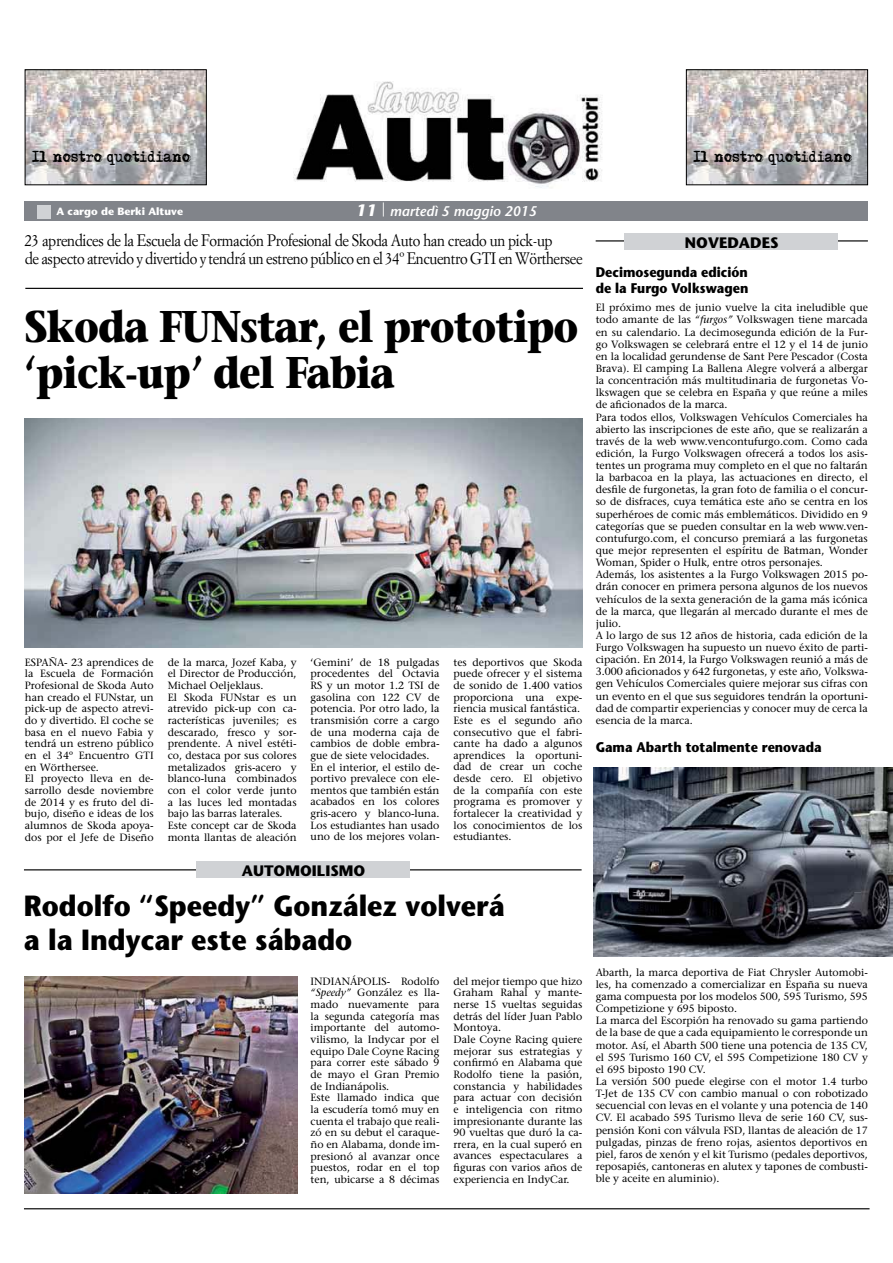
<style>
.page{position:relative;width:893px;height:1263px;background:#fff}
.page>*{position:absolute;margin:0;border:0;box-sizing:border-box;transform-origin:0 0}
.t1{font:700 44.25px/46.7px "Stone Serif";letter-spacing:-.025em;color:#000;scale:.87 1}
.t2{font:700 29.1px/33.8px "Stone Sans";color:#000;scale:.92 1}
.t3{font:16.35px "Simoncini Garamond";letter-spacing:-.025em;color:#000;scale:.9 1}
.t4{font:700 15.15px "Stone Sans";color:#000}
.t5{font:700 13.95px/16.4px "Stone Sans";color:#000;scale:.9 1}
.t6{font:13.95px "Adler";letter-spacing:-.01em;color:#000;scale:.9 1}
.t7{font:italic 600 13.95px "Stone Sans";color:#fff}
.t8{font:10.5px/11.7px "Stone Serif";color:#000}
.t9{font:700 10.5px "Stone Sans";color:#fff}
.s1{font-weight:700;font-size:16.35px}
.s2{font-style:italic}
</style>
<div class="page">
<div style="left:25px;top:202px;width:843px;height:19px;background:#81848a"></div>
<img style="left:25px;top:81px;width:843px;height:107px">
<hr style="left:25px;top:288px;width:558px;height:1px;background:#000">
<img style="left:27px;top:71px;width:178px;height:112px">
<div style="left:25px;top:69px;width:182px;height:116px;border:1px solid #000"></div>
<img style="left:688px;top:71px;width:178px;height:112px">
<div style="left:686px;top:69px;width:182px;height:116px;border:1px solid #000"></div>
<hr style="left:596px;top:240px;width:272px;height:2px;background:#000">
<div style="left:625px;top:233px;width:213px;height:17px;background:#d0d2d5"></div>
<hr style="left:24px;top:1208px;width:845px;height:1px;background:#000">
<div style="left:38px;top:205px;width:13px;height:13px;background:#d0d2d5"></div>
<hr style="left:24px;top:869px;width:558px;height:1px;background:#000">
<div style="left:197px;top:861px;width:213px;height:17px;background:#d0d2d5"></div>
<img style="left:25px;top:418px;width:557px;height:230px">
<img style="left:25px;top:977px;width:272px;height:216px">
<img style="left:593px;top:768px;width:300px;height:189px">
<h3 class="t6" style="left:32px;top:149px;width:178px">Il nostro quotidiano</h3>
<h3 class="t6" style="left:693px;top:149px;width:178px">Il nostro quotidiano</h3>
<p class="t9" style="left:56px;top:207px;width:128px">A cargo de Berki Altuve</p>
<h3 class="t7" style="left:356px;top:206px;width:182px"><span class="s1">11</span> <sup>|</sup> martedì 5 maggio 2015</h3>
<h3 class="t3" style="left:25px;top:233px;width:588px">23 aprendices de la Escuela de Formación Profesional de Skoda Auto han creado un pick-up</h3>
<h3 class="t4" style="left:685px;top:237px;width:95px">NOVEDADES</h3>
<h3 class="t3" style="left:25px;top:252px;width:621px">de aspecto atrevido y divertido y tendrá un estreno público en el 34º Encuentro GTI en Wörthersee</h3>
<h3 class="t5" style="left:596px;top:266px;width:171px">Decimosegunda edición de la Furgo Volkswagen</h3>
<p class="t8" style="left:596px;top:303px;width:274px;line-height:12.1px">El próximo mes de junio vuelve la cita ineludible que todo amante de las <span class="s2">“furgos”</span> Volkswagen tiene marcada en su calendario. La decimosegunda edición de la Fur&shy;go Volkswagen se celebrará entre el 12 y el 14 de junio en la localidad gerundense de Sant Pere Pescador (Costa Brava). El camping La Ballena Alegre volverá a albergar la concentración más multitudinaria de furgonetas Vo&shy;lkswagen que se celebra en España y que reúne a miles de aficionados de la marca.<br>Para todos ellos, Volkswagen Vehículos Comerciales ha abierto las inscripciones de este año, que se realizarán a través de la web www.vencontufurgo.com. Como cada edición, la Furgo Volkswagen ofrecerá a todos los asis&shy;tentes un programa muy completo en el que no faltarán la barbacoa en la playa, las actuaciones en directo, el desfile de furgonetas, la gran foto de familia o el concur&shy;so de disfraces, cuya temática este año se centra en los superhéroes de comic más emblemáticos. Dividido en 9 categorías que se pueden consultar en la web www.ven&shy;contufurgo.com, el concurso premiará a las furgonetas que mejor representen el espíritu de Batman, Wonder Woman, Spider o Hulk, entre otros personajes.<br>Además, los asistentes a la Furgo Volkswagen 2015 po&shy;drán conocer en primera persona algunos de los nuevos vehículos de la sexta generación de la gama más icónica de la marca, que llegarán al mercado durante el mes de julio.<br>A lo largo de sus 12 años de historia, cada edición de la Furgo Volkswagen ha supuesto un nuevo éxito de parti&shy;cipación. En 2014, la Furgo Volkswagen reunió a más de 3.000 aficionados y 642 furgonetas, y este año, Volkswa&shy;gen Vehículos Comerciales quiere mejorar sus cifras con un evento en el que sus seguidores tendrán la oportuni&shy;dad de compartir experiencias y conocer muy de cerca la esencia de la marca.</p>
<h3 class="t5" style="left:596px;top:740px;width:252px">Gama Abarth totalmente renovada</h3>
<h1 class="t1" style="left:25px;top:307px;width:638px">Skoda FUNstar, el prototipo ‘pick-up’ del Fabia</h1>
<p class="t8" style="left:25px;top:657px;width:130px">ESPAÑA- 23 aprendices de la Escuela de Formación<br>Profesional de Skoda Auto han creado el FUNstar, un pick-up de aspecto atrevi&shy;do y divertido. El coche se basa en el nuevo Fabia y tendrá un estreno público en el 34º Encuentro GTI en Wörthersee.<br>El proyecto lleva en de&shy;sarrollo desde noviembre de 2014 y es fruto del di&shy;bujo, diseño e ideas de los alumnos de Skoda apoya&shy;dos por el Jefe de Diseño</p>
<p class="t8" style="left:168px;top:657px;width:130px">de la marca, Jozef Kaba, y el Director de Producción,<br>Michael Oeljeklaus.<br>El Skoda FUNstar es un atrevido pick-up con ca&shy;racterísticas juveniles; es descarado, fresco y sor&shy;prendente. A nivel estéti&shy;co, destaca por sus colores metalizados gris-acero y blanco-luna combinados con el color verde junto a las luces led montadas bajo las barras laterales.<br>Este concept car de Skoda monta llantas de aleación</p>
<p class="t8" style="left:311px;top:657px;width:130px">‘Gemini’ de 18 pulgadas procedentes del Octavia<br>RS y un motor 1.2 TSI de gasolina con 122 CV de potencia. Por otro lado, la transmisión corre a cargo de una moderna caja de cambios de doble embra&shy;gue de siete velocidades.<br>En el interior, el estilo de&shy;portivo prevalece con ele&shy;mentos que también están acabados en los colores gris-acero y blanco-luna.<br>Los estudiantes han usado uno de los mejores volan-</p>
<p class="t8" style="left:453px;top:657px;width:130px">tes deportivos que Skoda puede ofrecer y el sistema de sonido de 1.400 vatios proporciona una expe&shy;riencia musical fantástica.<br>Este es el segundo año consecutivo que el fabri&shy;cante ha dado a algunos aprendices la oportuni&shy;dad de crear un coche desde cero. El objetivo de la compañía con este programa es promover y fortalecer la creatividad y los conocimientos de los estudiantes.</p>
<h3 class="t4" style="left:242px;top:865px;width:125px">AUTOMOILISMO</h3>
<h2 class="t2" style="left:24px;top:892px;width:524px">Rodolfo “Speedy” González volverá a la Indycar este sábado</h2>
<p class="t8" style="left:311px;top:976px;width:130px">INDIANÁPOLIS- Rodolfo <span class="s2">“Speedy”</span> González es lla&shy;mado nuevamente para la segunda categoría mas importante del automo&shy;vilismo, la Indycar por el equipo Dale Coyne Racing para correr este sábado 9 de mayo el Gran Premio de Indianápolis.<br>Este llamado indica que la escudería tomó muy en cuenta el trabajo que reali&shy;zó en su debut el caraque&shy;ño en Alabama, donde im&shy;presionó al avanzar once puestos, rodar en el top ten, ubicarse a 8 décimas</p>
<p class="t8" style="left:453px;top:976px;width:130px">del mejor tiempo que hizo<br>Graham Rahal y mante&shy;nerse 15 vueltas seguidas detrás del líder Juan Pablo<br>Montoya.<br>Dale Coyne Racing quiere mejorar sus estrategias y confirmó en Alabama que<br>Rodolfo tiene la pasión, constancia y habilidades para actuar con decisión e inteligencia con ritmo impresionante durante las<br>90 vueltas que duró la ca&shy;rrera, en la cual superó en avances espectaculares a figuras con varios años de experiencia en IndyCar.</p>
<p class="t8" style="left:596px;top:967px;width:274px;line-height:12.1px">Abarth, la marca deportiva de Fiat Chrysler Automobi&shy;les, ha comenzado a comercializar en España su nueva gama compuesta por los modelos 500, 595 Turismo, 595<br>Competizione y 695 biposto.<br>La marca del Escorpión ha renovado su gama partiendo de la base de que a cada equipamiento le corresponde un motor. Así, el Abarth 500 tiene una potencia de 135 CV, el 595 Turismo 160 CV, el 595 Competizione 180 CV y el 695 biposto 190 CV.<br>La versión 500 puede elegirse con el motor 1.4 turbo T-Jet de 135 CV con cambio manual o con robotizado secuencial con levas en el volante y una potencia de 140<br>CV. El acabado 595 Turismo lleva de serie 160 CV, sus&shy;pensión Koni con válvula FSD, llantas de aleación de 17 pulgadas, pinzas de freno rojas, asientos deportivos en piel, faros de xenón y el kit Turismo (pedales deportivos, reposapiés, cantoneras en alutex y tapones de combusti&shy;ble y aceite en aluminio).</p>
</div>
